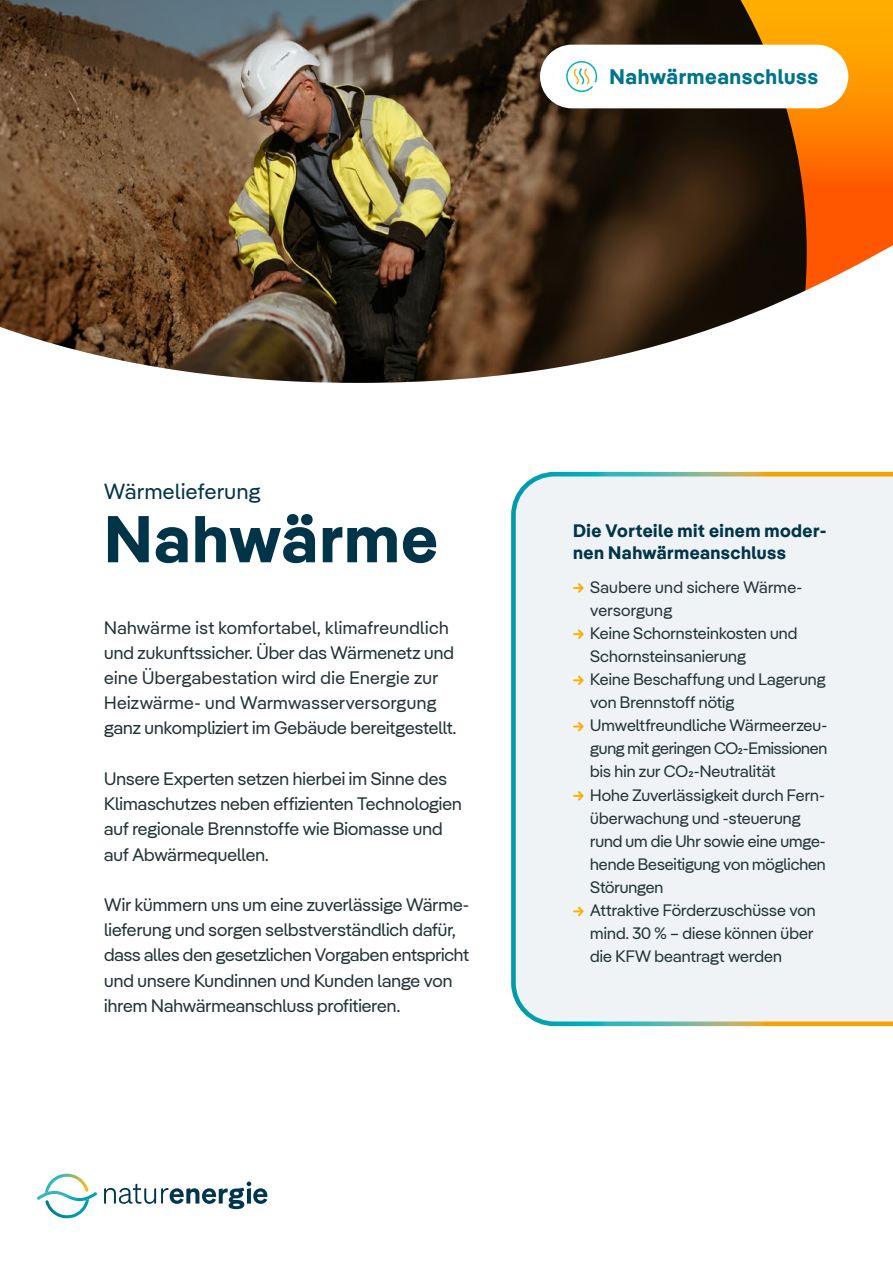
<style>
.page{position:relative;width:893px;height:1263px;background:#fff}
.page>*{position:absolute;margin:0;border:0;box-sizing:border-box;transform-origin:0 0}
.t1{font:700 66px "Pangea";letter-spacing:.025em;color:#003449}
.t2{font:21.75px "Pangea";letter-spacing:.025em;color:#003449}
.t3{font:700 21px "Pangea";letter-spacing:.03em;color:#00748a}
.t4{font:18px/25.2px "Pangea";letter-spacing:.005em;color:#223338}
.t5{font:700 18px/21.6px "Pangea";letter-spacing:.025em;color:#003449}
.t6{font:16.5px/23.1px "Pangea";letter-spacing:.005em;color:#223338}
</style>
<div class="page">
<svg style="left:104px;top:1181px;width:163px;height:28px"></svg>
<svg style="left:37px;top:1174px;width:60px;height:45px"></svg>
<div style="left:511px;top:471px;width:382px;height:556px;background:#eff3f5"></div>
<img style="left:0;top:0;width:740px;height:238px">
<svg style="left:740px;top:0;width:153px;height:238px;background:#bf6302"></svg>
<svg style="left:0;top:238px;width:893px;height:145px"></svg>
<div style="left:540px;top:45px;width:308px;height:63px;background:#fff;border-radius:32px"></div>
<svg style="left:566px;top:61px;width:31px;height:31px"></svg>
<svg style="left:573px;top:583px;width:11px;height:10px"></svg>
<svg style="left:573px;top:629px;width:11px;height:10px"></svg>
<svg style="left:573px;top:675px;width:11px;height:10px"></svg>
<svg style="left:573px;top:722px;width:11px;height:9px"></svg>
<svg style="left:573px;top:791px;width:11px;height:9px"></svg>
<svg style="left:573px;top:906px;width:11px;height:10px"></svg>
<p class="t3" style="left:609px;top:61px;width:210px">Nahwärmeanschluss</p>
<p class="t2" style="left:104px;top:476px;width:158px">Wärmelieferung</p>
<h1 class="t1" style="left:104px;top:490px;width:335px">Nahwärme</h1>
<p class="t5" style="left:573px;top:519px;width:255px">Die Vorteile mit einem moder&shy;nen Nahwärmeanschluss</p>
<p class="t6" style="left:590px;top:574px;width:239px">Saubere und sichere Wärme&shy;versorgung<br>Keine Schornsteinkosten und<br>Schornsteinsanierung<br>Keine Beschaffung und Lagerung von Brennstoff nötig<br>Umweltfreundliche Wärmeerzeu&shy;gung mit geringen CO2-Emissionen bis hin zur CO2-Neutralität<br>Hohe Zuverlässigkeit durch Fern&shy;überwachung und -steuerung rund um die Uhr sowie eine umge&shy;hende Beseitigung von möglichen<br>Störungen<br>Attraktive Förderzuschüsse von mind. 30 % – diese können über die KFW beantragt werden</p>
<p class="t4" style="left:104px;top:614px;width:354px">Nahwärme ist komfortabel, klimafreundlich und zukunftssicher. Über das Wärmenetz und eine Übergabestation wird die Energie zur Heizwärme- und Warmwasserversorgung ganz unkompliziert im Gebäude bereitgestellt.</p>
<p class="t4" style="left:104px;top:765px;width:359px">Unsere Experten setzen hierbei im Sinne des Klimaschutzes neben effizienten Technologien auf regionale Brennstoffe wie Biomasse und auf Abwärmequellen.</p>
<p class="t4" style="left:104px;top:891px;width:366px">Wir kümmern uns um eine zuverlässige Wärme&shy;lieferung und sorgen selbstverständlich dafür, dass alles den gesetzlichen Vorgaben entspricht und unsere Kundinnen und Kunden lange von ihrem Nahwärmeanschluss profitieren.</p>
</div>
